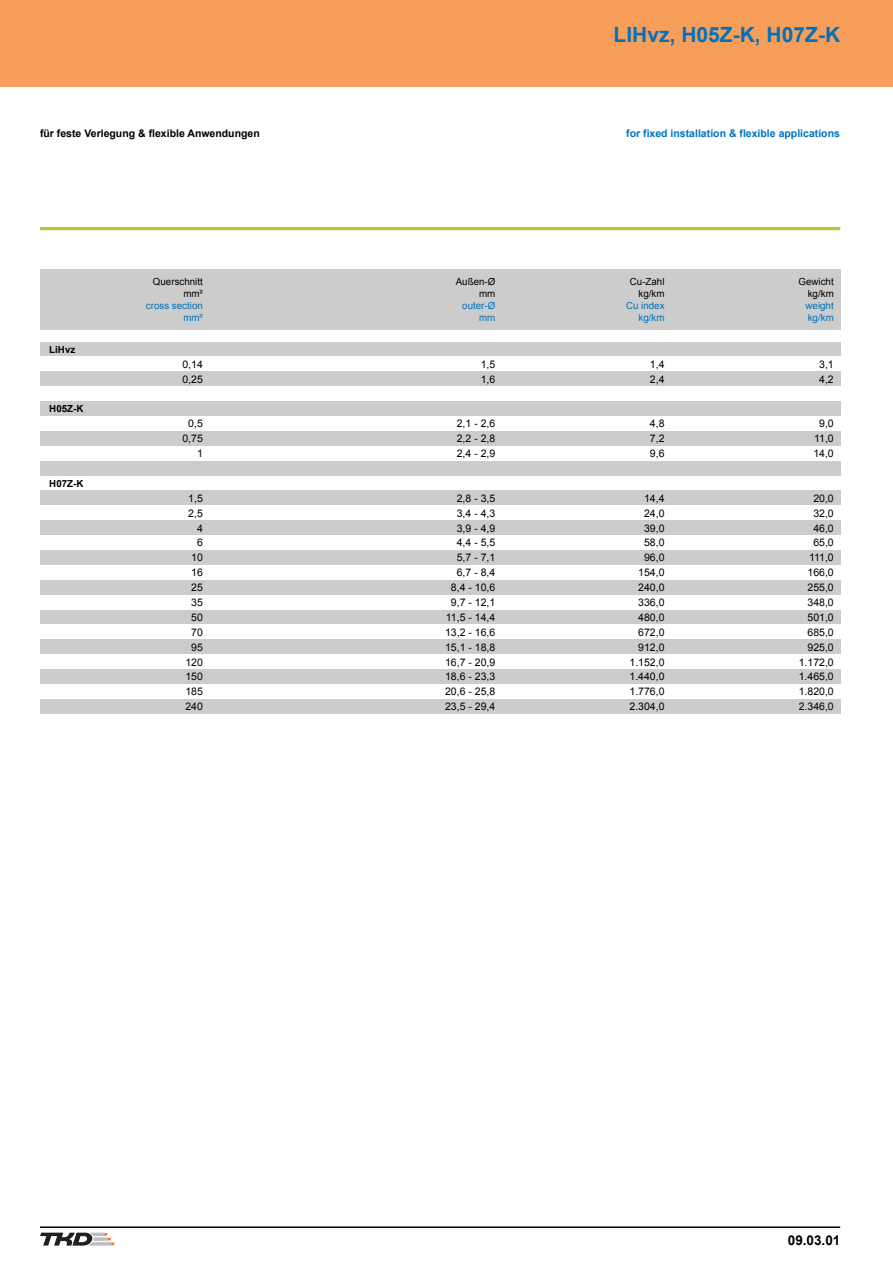
<style>
.page{position:relative;width:893px;height:1275px;background:#fff}
.page>*{position:absolute;margin:0;border:0;box-sizing:border-box;transform-origin:0 0}
.t1{font:700 21px "Arial";color:#0072bc}
.t2{font:700 13.5px "Arial";color:#000}
.t3{font:10.5px "Arial";color:#000}
.t4{font:700 10.5px "Arial";color:#0072bc}
.t5{font:700 10.5px "Arial";color:#000}
.t6{font:9.75px/12px "Arial";color:#000;text-align:right}
.t7{font:9.75px/12px "Arial";color:#0072bc;text-align:right}
.t8{font:700 9.75px "Arial";color:#000}
</style>
<div class="page">
<div style="left:0;top:0;width:892px;height:87px;background:#f89e5b"></div>
<svg style="left:40px;top:1232px;width:75px;height:13px"></svg>
<hr style="left:40px;top:1226px;width:799px;height:2px;background:#000">
<div style="left:40px;top:270px;width:169px;height:60px;background:#ccc"></div>
<div style="left:209px;top:270px;width:292px;height:60px;background:#ccc"></div>
<div style="left:501px;top:270px;width:169px;height:60px;background:#ccc"></div>
<div style="left:670px;top:270px;width:169px;height:60px;background:#ccc"></div>
<div style="left:40px;top:342px;width:799px;height:15px;background:#ccc"></div>
<div style="left:40px;top:371px;width:169px;height:15px;background:#ccc"></div>
<div style="left:209px;top:371px;width:292px;height:15px;background:#ccc"></div>
<div style="left:501px;top:371px;width:169px;height:15px;background:#ccc"></div>
<div style="left:670px;top:371px;width:169px;height:15px;background:#ccc"></div>
<div style="left:40px;top:401px;width:799px;height:15px;background:#ccc"></div>
<div style="left:40px;top:431px;width:169px;height:15px;background:#ccc"></div>
<div style="left:209px;top:431px;width:292px;height:15px;background:#ccc"></div>
<div style="left:501px;top:431px;width:169px;height:15px;background:#ccc"></div>
<div style="left:670px;top:431px;width:169px;height:15px;background:#ccc"></div>
<div style="left:40px;top:461px;width:169px;height:15px;background:#ccc"></div>
<div style="left:209px;top:461px;width:292px;height:15px;background:#ccc"></div>
<div style="left:501px;top:461px;width:169px;height:15px;background:#ccc"></div>
<div style="left:670px;top:461px;width:169px;height:15px;background:#ccc"></div>
<div style="left:40px;top:490px;width:169px;height:15px;background:#ccc"></div>
<div style="left:209px;top:490px;width:292px;height:15px;background:#ccc"></div>
<div style="left:501px;top:490px;width:169px;height:15px;background:#ccc"></div>
<div style="left:670px;top:490px;width:169px;height:15px;background:#ccc"></div>
<div style="left:40px;top:520px;width:169px;height:15px;background:#ccc"></div>
<div style="left:209px;top:520px;width:292px;height:15px;background:#ccc"></div>
<div style="left:501px;top:520px;width:169px;height:15px;background:#ccc"></div>
<div style="left:670px;top:520px;width:169px;height:15px;background:#ccc"></div>
<div style="left:40px;top:550px;width:169px;height:15px;background:#ccc"></div>
<div style="left:209px;top:550px;width:292px;height:15px;background:#ccc"></div>
<div style="left:501px;top:550px;width:169px;height:15px;background:#ccc"></div>
<div style="left:670px;top:550px;width:169px;height:15px;background:#ccc"></div>
<div style="left:40px;top:580px;width:169px;height:15px;background:#ccc"></div>
<div style="left:209px;top:580px;width:292px;height:15px;background:#ccc"></div>
<div style="left:501px;top:580px;width:169px;height:15px;background:#ccc"></div>
<div style="left:670px;top:580px;width:169px;height:15px;background:#ccc"></div>
<div style="left:40px;top:609px;width:169px;height:15px;background:#ccc"></div>
<div style="left:209px;top:609px;width:292px;height:15px;background:#ccc"></div>
<div style="left:501px;top:609px;width:169px;height:15px;background:#ccc"></div>
<div style="left:670px;top:609px;width:169px;height:15px;background:#ccc"></div>
<div style="left:40px;top:639px;width:169px;height:15px;background:#ccc"></div>
<div style="left:209px;top:639px;width:292px;height:15px;background:#ccc"></div>
<div style="left:501px;top:639px;width:169px;height:15px;background:#ccc"></div>
<div style="left:670px;top:639px;width:169px;height:15px;background:#ccc"></div>
<div style="left:40px;top:669px;width:169px;height:15px;background:#ccc"></div>
<div style="left:209px;top:669px;width:292px;height:15px;background:#ccc"></div>
<div style="left:501px;top:669px;width:169px;height:15px;background:#ccc"></div>
<div style="left:670px;top:669px;width:169px;height:15px;background:#ccc"></div>
<div style="left:40px;top:699px;width:169px;height:15px;background:#ccc"></div>
<div style="left:209px;top:699px;width:292px;height:15px;background:#ccc"></div>
<div style="left:501px;top:699px;width:169px;height:15px;background:#ccc"></div>
<div style="left:670px;top:699px;width:169px;height:15px;background:#ccc"></div>
<hr style="left:40px;top:227px;width:799px;height:3px;background:#bdc531">
<h1 class="t1" style="left:613px;top:26px;width:228px">LIHvz, H05Z-K, H07Z-K</h1>
<p class="t5" style="left:40px;top:129px;width:221px">für feste Verlegung &amp; flexible Anwendungen</p>
<p class="t4" style="left:626px;top:129px;width:215px">for fixed installation &amp; flexible applications</p>
<p class="t8" style="left:49px;top:346px;width:28px">LiHvz</p>
<p class="t8" style="left:49px;top:405px;width:36px">H05Z-K</p>
<p class="t8" style="left:49px;top:479px;width:36px">H07Z-K</p>
<p class="t6" style="left:153px;top:277px;width:51px">Querschnitt mm²</p>
<p class="t7" style="left:146px;top:301px;width:58px">cross section mm²</p>
<p class="t6" style="left:455px;top:277px;width:41px">Außen-Ø mm</p>
<p class="t7" style="left:462px;top:301px;width:35px">outer-Ø mm</p>
<p class="t6" style="left:629px;top:277px;width:36px">Cu-Zahl kg/km</p>
<p class="t7" style="left:625px;top:301px;width:40px">Cu index kg/km</p>
<p class="t6" style="left:798px;top:277px;width:37px">Gewicht kg/km</p>
<p class="t7" style="left:805px;top:301px;width:30px;text-align:left">weight kg/km</p>
<p class="t3" style="left:182px;top:360px;width:22px">0,14</p>
<p class="t3" style="left:480px;top:360px;width:16px">1,5</p>
<p class="t3" style="left:649px;top:360px;width:16px">1,4</p>
<p class="t3" style="left:818px;top:360px;width:16px">3,1</p>
<p class="t3" style="left:182px;top:375px;width:22px">0,25</p>
<p class="t3" style="left:480px;top:375px;width:16px">1,6</p>
<p class="t3" style="left:649px;top:375px;width:16px">2,4</p>
<p class="t3" style="left:818px;top:375px;width:16px">4,2</p>
<p class="t3" style="left:188px;top:420px;width:16px">0,5</p>
<p class="t3" style="left:456px;top:420px;width:40px">2,1 - 2,6</p>
<p class="t3" style="left:649px;top:420px;width:16px">4,8</p>
<p class="t3" style="left:818px;top:420px;width:16px">9,0</p>
<p class="t3" style="left:182px;top:435px;width:22px">0,75</p>
<p class="t3" style="left:456px;top:435px;width:40px">2,2 - 2,8</p>
<p class="t3" style="left:649px;top:435px;width:16px">7,2</p>
<p class="t3" style="left:813px;top:435px;width:21px">11,0</p>
<p class="t3" style="left:197px;top:449px;width:7px">1</p>
<p class="t3" style="left:456px;top:449px;width:40px">2,4 - 2,9</p>
<p class="t3" style="left:649px;top:449px;width:16px">9,6</p>
<p class="t3" style="left:813px;top:449px;width:22px">14,0</p>
<p class="t3" style="left:188px;top:494px;width:16px">1,5</p>
<p class="t3" style="left:456px;top:494px;width:40px">2,8 - 3,5</p>
<p class="t3" style="left:644px;top:494px;width:22px">14,4</p>
<p class="t3" style="left:813px;top:494px;width:22px">20,0</p>
<p class="t3" style="left:188px;top:509px;width:16px">2,5</p>
<p class="t3" style="left:456px;top:509px;width:40px">3,4 - 4,3</p>
<p class="t3" style="left:644px;top:509px;width:22px">24,0</p>
<p class="t3" style="left:813px;top:509px;width:22px">32,0</p>
<p class="t3" style="left:197px;top:524px;width:7px">4</p>
<p class="t3" style="left:456px;top:524px;width:40px">3,9 - 4,9</p>
<p class="t3" style="left:644px;top:524px;width:22px">39,0</p>
<p class="t3" style="left:813px;top:524px;width:22px">46,0</p>
<p class="t3" style="left:197px;top:539px;width:7px">6</p>
<p class="t3" style="left:456px;top:539px;width:40px">4,4 - 5,5</p>
<p class="t3" style="left:644px;top:539px;width:22px">58,0</p>
<p class="t3" style="left:813px;top:539px;width:22px">65,0</p>
<p class="t3" style="left:191px;top:554px;width:13px">10</p>
<p class="t3" style="left:456px;top:554px;width:40px">5,7 - 7,1</p>
<p class="t3" style="left:644px;top:554px;width:22px">96,0</p>
<p class="t3" style="left:808px;top:554px;width:26px">111,0</p>
<p class="t3" style="left:191px;top:568px;width:13px">16</p>
<p class="t3" style="left:456px;top:568px;width:40px">6,7 - 8,4</p>
<p class="t3" style="left:638px;top:568px;width:28px">154,0</p>
<p class="t3" style="left:807px;top:568px;width:28px">166,0</p>
<p class="t3" style="left:191px;top:583px;width:13px">25</p>
<p class="t3" style="left:451px;top:583px;width:46px">8,4 - 10,6</p>
<p class="t3" style="left:638px;top:583px;width:28px">240,0</p>
<p class="t3" style="left:807px;top:583px;width:28px">255,0</p>
<p class="t3" style="left:191px;top:598px;width:13px">35</p>
<p class="t3" style="left:451px;top:598px;width:46px">9,7 - 12,1</p>
<p class="t3" style="left:638px;top:598px;width:28px">336,0</p>
<p class="t3" style="left:807px;top:598px;width:28px">348,0</p>
<p class="t3" style="left:191px;top:613px;width:13px">50</p>
<p class="t3" style="left:445px;top:613px;width:51px">11,5 - 14,4</p>
<p class="t3" style="left:638px;top:613px;width:28px">480,0</p>
<p class="t3" style="left:807px;top:613px;width:28px">501,0</p>
<p class="t3" style="left:191px;top:628px;width:13px">70</p>
<p class="t3" style="left:445px;top:628px;width:52px">13,2 - 16,6</p>
<p class="t3" style="left:638px;top:628px;width:28px">672,0</p>
<p class="t3" style="left:807px;top:628px;width:28px">685,0</p>
<p class="t3" style="left:191px;top:643px;width:13px">95</p>
<p class="t3" style="left:445px;top:643px;width:52px">15,1 - 18,8</p>
<p class="t3" style="left:638px;top:643px;width:28px">912,0</p>
<p class="t3" style="left:807px;top:643px;width:28px">925,0</p>
<p class="t3" style="left:185px;top:658px;width:19px">120</p>
<p class="t3" style="left:445px;top:658px;width:52px">16,7 - 20,9</p>
<p class="t3" style="left:629px;top:658px;width:37px">1.152,0</p>
<p class="t3" style="left:798px;top:658px;width:37px">1.172,0</p>
<p class="t3" style="left:185px;top:673px;width:19px">150</p>
<p class="t3" style="left:445px;top:673px;width:52px">18,6 - 23,3</p>
<p class="t3" style="left:629px;top:673px;width:37px">1.440,0</p>
<p class="t3" style="left:798px;top:673px;width:37px">1.465,0</p>
<p class="t3" style="left:185px;top:688px;width:19px">185</p>
<p class="t3" style="left:445px;top:688px;width:52px">20,6 - 25,8</p>
<p class="t3" style="left:629px;top:688px;width:37px">1.776,0</p>
<p class="t3" style="left:798px;top:688px;width:37px">1.820,0</p>
<p class="t3" style="left:185px;top:702px;width:19px">240</p>
<p class="t3" style="left:445px;top:702px;width:52px">23,5 - 29,4</p>
<p class="t3" style="left:629px;top:702px;width:37px">2.304,0</p>
<p class="t3" style="left:798px;top:702px;width:37px">2.346,0</p>
<p class="t2" style="left:787px;top:1235px;width:54px">09.03.01</p>
</div>
